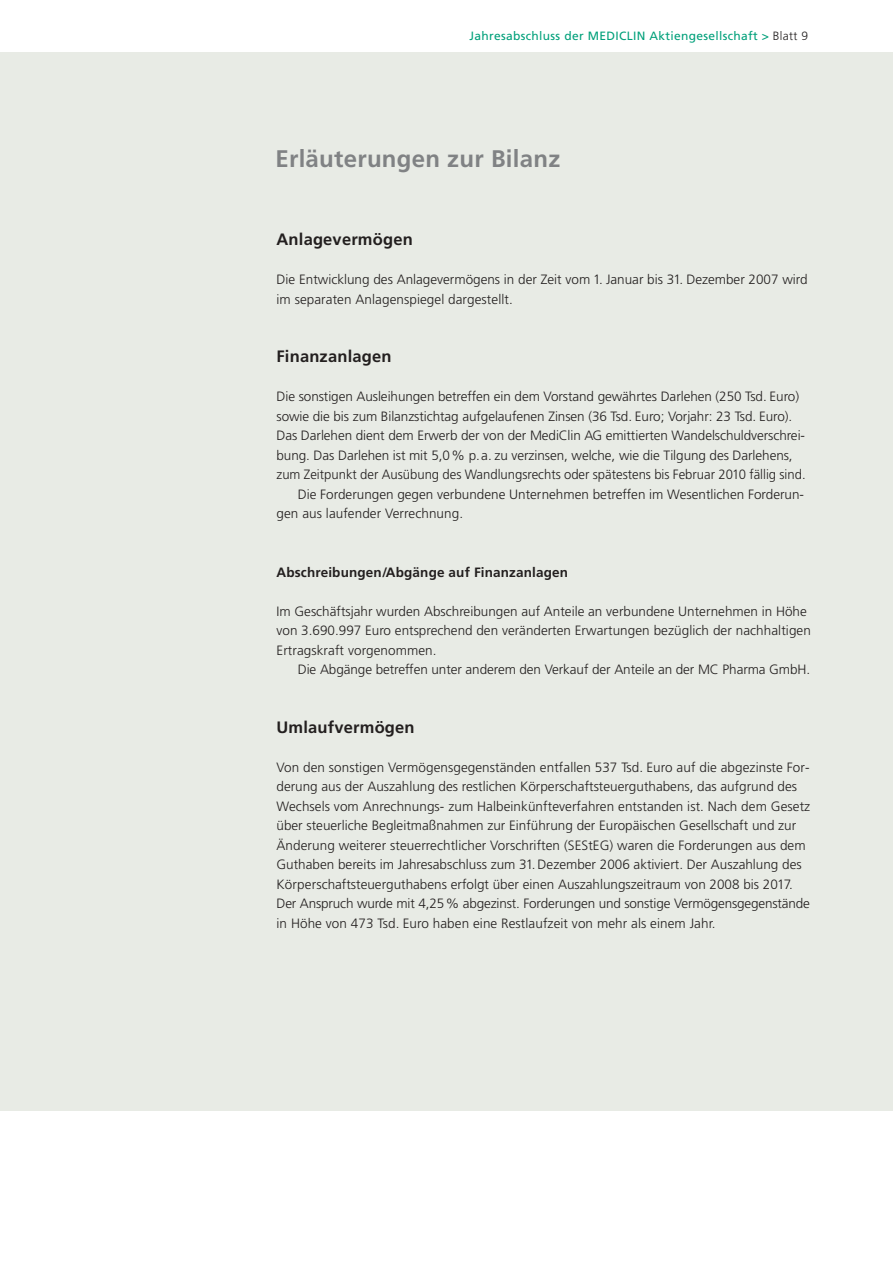
<style>
.page{position:relative;width:893px;height:1263px;background:#fff}
.page>*{position:absolute;margin:0;border:0;box-sizing:border-box;transform-origin:0 0}
.t1{font:700 24px "Frutiger";letter-spacing:.01em;color:#808284}
.t2{font:700 16.5px "Frutiger";letter-spacing:.01em;color:#231f1f}
.t3{font:300 13.5px/19.5px "Frutiger";color:#231f1f}
.t4{font:700 13.5px "Frutiger";letter-spacing:.01em;color:#231f1f}
.t5{font:12px "Frutiger";letter-spacing:.03em;color:#00a07a}
.s1{font-weight:300;color:#231f1f}
</style>
<div class="page">
<div style="left:0;top:53px;width:892px;height:1058px;background:#e8ebe5"></div>
<p class="t5" style="left:469px;top:31px;width:340px">Jahresabschluss der MEDICLIN Aktiengesellschaft &gt; <span class="s1">Blatt 9</span></p>
<h1 class="t1" style="left:275px;top:149px;width:286px">Erläuterungen zur Bilanz</h1>
<p class="t2" style="left:276px;top:233px;width:138px">Anlagevermögen</p>
<p class="t3" style="left:276px;top:271px;width:532px">Die Entwicklung des Anlagevermögens in der Zeit vom 1. Januar bis 31. Dezember 2007 wird im separaten Anlagenspiegel dargestellt.</p>
<p class="t2" style="left:276px;top:350px;width:116px">Finanzanlagen</p>
<p class="t3" style="left:276px;top:388px;width:524px">Die sonstigen Ausleihungen betreffen ein dem Vorstand gewährtes Darlehen (250 Tsd. Euro)</p>
<p class="t3" style="left:276px;top:408px;width:517px">sowie die bis zum Bilanzstichtag aufgelaufenen Zinsen (36 Tsd. Euro; Vorjahr: 23 Tsd. Euro).</p>
<p class="t3" style="left:276px;top:427px;width:530px">Das Darlehen dient dem Erwerb der von der MediClin AG emittierten Wandelschuldverschrei-</p>
<p class="t3" style="left:276px;top:447px;width:517px">bung. Das Darlehen ist mit 5,0% p.a. zu verzinsen, welche, wie die Tilgung des Darlehens,</p>
<p class="t3" style="left:276px;top:466px;width:530px">zum Zeitpunkt der Ausübung des Wandlungsrechts oder spätestens bis Februar 2010 fällig sind.</p>
<p class="t3" style="left:298px;top:486px;width:508px">Die Forderungen gegen verbundene Unternehmen betreffen im Wesentlichen Forderun-</p>
<p class="t3" style="left:276px;top:505px;width:188px">gen aus laufender Verrechnung.</p>
<p class="t4" style="left:276px;top:567px;width:293px">Abschreibungen/Abgänge auf Finanzanlagen</p>
<p class="t3" style="left:276px;top:603px;width:536px">Im Geschäftsjahr wurden Abschreibungen auf Anteile an verbundene Unternehmen in Höhe von 3.690.997 Euro entsprechend den veränderten Erwartungen bezüglich der nachhaltigen<br>Ertragskraft vorgenommen.</p>
<p class="t3" style="left:298px;top:661px;width:514px">Die Abgänge betreffen unter anderem den Verkauf der Anteile an der MC Pharma GmbH.</p>
<p class="t2" style="left:276px;top:721px;width:140px">Umlaufvermögen</p>
<p class="t3" style="left:276px;top:759px;width:535px">Von den sonstigen Vermögensgegenständen entfallen 537 Tsd. Euro auf die abgezinste For&shy;derung aus der Auszahlung des restlichen Körperschaftsteuerguthabens, das aufgrund des Wechsels vom Anrechnungs- zum Halbeinkünfteverfahren entstanden ist. Nach dem Gesetz über steuerliche Begleitmaßnahmen zur Einführung der Europäischen Gesellschaft und zur Änderung weiterer steuerrechtlicher Vorschriften (SEStEG) waren die Forderungen aus dem Guthaben bereits im Jahresabschluss zum 31.Dezember 2006 aktiviert. Der Auszahlung des Körperschaftsteuerguthabens erfolgt über einen Auszahlungszeitraum von 2008 bis 2017.<br>Der Anspruch wurde mit 4,25% abgezinst. Forderungen und sonstige Vermögensgegenstände in Höhe von 473 Tsd. Euro haben eine Restlaufzeit von mehr als einem Jahr.</p>
</div>
